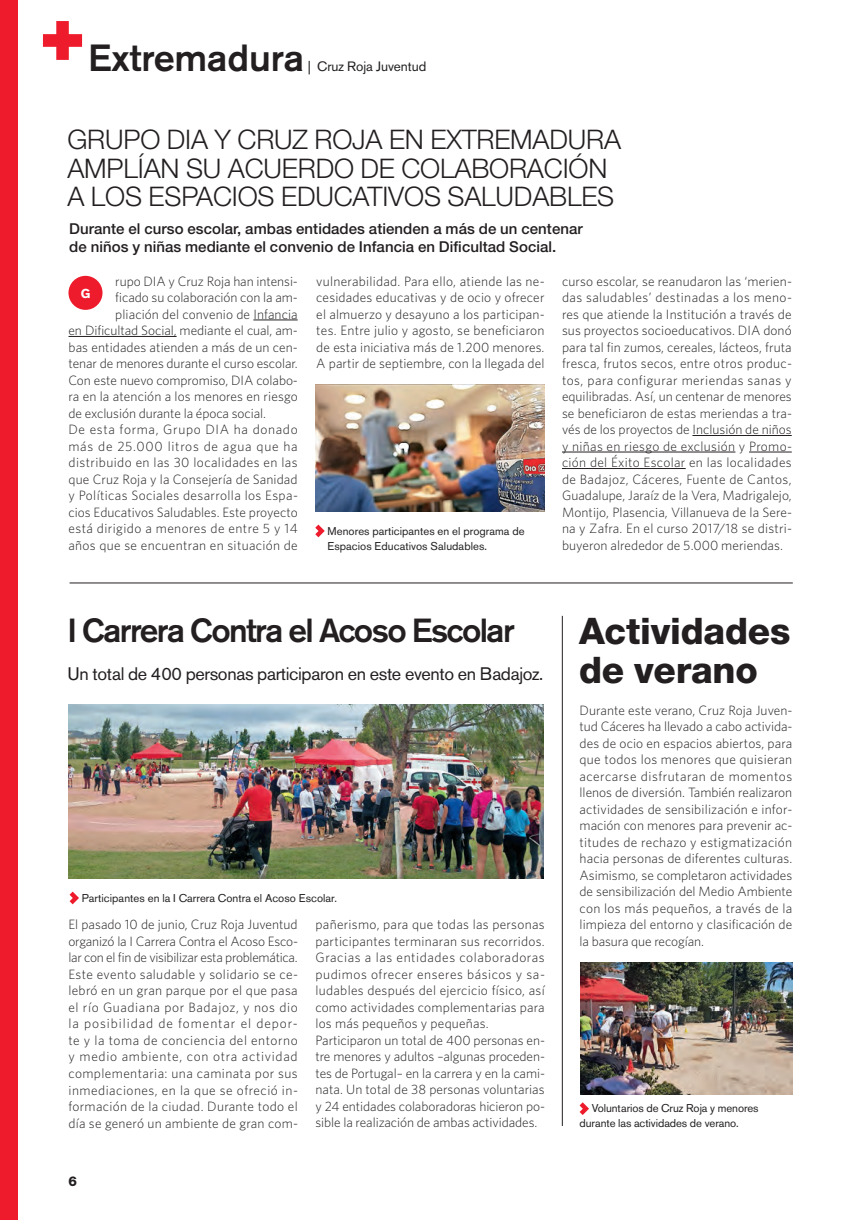
<style>
.page{position:relative;width:850px;height:1220px;background:#fff}
.page>*{position:absolute;margin:0;border:0;box-sizing:border-box;transform-origin:0 0}
.t1{font:500 37.5px "Akzidenz Grotesk BE";letter-spacing:-.005em;color:#231f20}
.t2{font:800 36.6px/38.7px "Helvetica Neue";letter-spacing:-.005em;color:#231f20}
.t3{font:500 33.15px "Akzidenz Grotesk BE";letter-spacing:-.045em;color:#231f20}
.t4{font:300 27px/28.5px "Helvetica Neue";letter-spacing:-.005em;color:#231f20}
.t5{font:18px "Akzidenz Grotesk BE";letter-spacing:-.02em;color:#231f20}
.t6{font:500 15px/18px "Helvetica Neue";letter-spacing:.005em;color:#231f20}
.t7{font:300 13.5px/16.5px "Whitney";letter-spacing:.005em;color:#231f20;text-align:justify}
.t8{font:300 13.5px "Whitney";letter-spacing:.03em;color:#231f20}
.t9{font:300 13.5px "Whitney";letter-spacing:.05em;color:#231f20}
.t10{font:300 13.5px "Whitney";letter-spacing:.055em;color:#231f20}
.t11{font:13.5px "Akzidenz Grotesk BE";letter-spacing:-.005em;color:#231f20}
.t12{font:800 13.5px "Helvetica Neue";color:#231f20}
.t13{font:700 12.75px "Akzidenz Grotesk BE";color:#fff}
.t14{font:11.25px/15px "Akzidenz Grotesk BE";letter-spacing:.005em;color:#231f20}
</style>
<div class="page">
<div style="left:0;top:0;width:18px;height:1219px;background:#ee1b2c"></div>
<svg style="left:43px;top:21px;width:39px;height:39px"></svg>
<hr style="left:253px;top:319px;width:45px;height:1px;background:#231f20">
<hr style="left:68px;top:336px;width:108px;height:1px;background:#231f20">
<svg style="left:315px;top:524px;width:10px;height:13px"></svg>
<hr style="left:70px;top:582px;width:722px;height:1px;background:#231f20">
<hr style="left:562px;top:616px;width:1px;height:509px;background:#231f20">
<img style="left:315px;top:384px;width:230px;height:128px">
<svg style="left:70px;top:891px;width:9px;height:13px"></svg>
<img style="left:68px;top:704px;width:476px;height:174px">
<div style="left:68px;top:276px;width:34px;height:34px;background:#ee1b2c;border-radius:50%"></div>
<svg style="left:579px;top:1102px;width:10px;height:12px"></svg>
<img style="left:580px;top:962px;width:212px;height:132px">
<hr style="left:692px;top:435px;width:99px;height:1px;background:#231f20">
<hr style="left:562px;top:451px;width:173px;height:1px;background:#231f20">
<hr style="left:749px;top:451px;width:42px;height:1px;background:#231f20">
<hr style="left:562px;top:468px;width:123px;height:1px;background:#231f20">
<h1 class="t1" style="left:88px;top:44px;width:217px">Extremadura</h1>
<p class="t11" style="left:308px;top:61px;width:120px">| Cruz Roja Juventud</p>
<h3 class="t4" style="left:67px;top:128px;width:555px">GRUPO DIA Y CRUZ ROJA EN EXTREMADURA<br>AMPLÍAN SU ACUERDO DE COLABORACIÓN<br>A LOS ESPACIOS EDUCATIVOS SALUDABLES</h3>
<p class="t6" style="left:69px;top:221px;width:515px">Durante el curso escolar, ambas entidades atienden a más de un centenar de niños y niñas mediante el convenio de Infancia en Dificultad Social.</p>
<p class="t7" style="left:115px;top:273px;width:184px">rupo DIA y Cruz Roja han intensi-</p>
<p class="t7" style="left:115px;top:290px;width:184px">ficado su colaboración con la am-</p>
<p class="t7" style="left:115px;top:306px;width:184px">pliación del convenio de Infancia</p>
<p class="t7" style="left:68px;top:323px;width:231px">en Dificultad Social, mediante el cual, am-</p>
<p class="t7" style="left:68px;top:339px;width:231px">bas entidades atienden a más de un cen-</p>
<p class="t7" style="left:68px;top:356px;width:231px">tenar de menores durante el curso escolar.</p>
<p class="t7" style="left:68px;top:372px;width:231px">Con este nuevo compromiso, DIA colabo-</p>
<p class="t7" style="left:68px;top:389px;width:231px">ra en la atención a los menores en riesgo</p>
<p class="t7" style="left:68px;top:405px;width:199px">de exclusión durante la época social.</p>
<p class="t9" style="left:68px;top:424px;width:231px">De esta forma, Grupo DIA ha donado</p>
<p class="t10" style="left:68px;top:441px;width:231px">más de 25.000 litros de agua que ha</p>
<p class="t8" style="left:68px;top:457px;width:231px">distribuido en las 30 localidades en las</p>
<p class="t7" style="left:68px;top:471px;width:231px">que Cruz Roja y la Consejería de Sanidad</p>
<p class="t8" style="left:68px;top:490px;width:231px">y Políticas Sociales desarrolla los Espa-</p>
<p class="t7" style="left:68px;top:504px;width:231px">cios Educativos Saludables. Este proyecto</p>
<p class="t8" style="left:68px;top:523px;width:231px">está dirigido a menores de entre 5 y 14</p>
<p class="t7" style="left:68px;top:537px;width:231px">años que se encuentran en situación de</p>
<p class="t7" style="left:316px;top:273px;width:230px">vulnerabilidad. Para ello, atiende las ne&shy;cesidades educativas y de ocio y ofrecer el almuerzo y desayuno a los participan&shy;tes. Entre julio y agosto, se beneficiaron de esta iniciativa más de 1.200 menores.<br>A partir de septiembre, con la llegada del</p>
<p class="t7" style="left:562px;top:273px;width:231px">curso escolar, se reanudaron las ‘merien&shy;das saludables’ destinadas a los meno&shy;res que atiende la Institución a través de sus proyectos socioeducativos. DIA donó para tal fin zumos, cereales, lácteos, fruta fresca, frutos secos, entre otros produc&shy;tos, para configurar meriendas sanas y equilibradas. Así, un centenar de menores se beneficiaron de estas meriendas a tra&shy;vés de los proyectos de Inclusión de niños y niñas en riesgo de exclusión y Promo&shy;ción del Éxito Escolar en las localidades de Badajoz, Cáceres, Fuente de Cantos, Guadalupe, Jaraíz de la Vera, Madrigalejo, Montijo, Plasencia, Villanueva de la Sere&shy;na y Zafra. En el curso 2017/18 se distri&shy;buyeron alrededor de 5.000 meriendas.</p>
<p class="t13" style="left:81px;top:288px;width:11px">G</p>
<p class="t14" style="left:327px;top:524px;width:198px">Menores participantes en el programa de<br>Espacios Educativos Saludables.</p>
<h3 class="t3" style="left:67px;top:618px;width:449px">I Carrera Contra el Acoso Escolar</h3>
<h3 class="t5" style="left:67px;top:667px;width:477px">Un total de 400 personas participaron en este evento en Badajoz.</h3>
<p class="t14" style="left:82px;top:891px;width:256px">Participantes en la I Carrera Contra el Acoso Escolar.</p>
<p class="t7" style="left:68px;top:917px;width:231px">El pasado 10 de junio, Cruz Roja Juventud organizó la I Carrera Contra el Acoso Esco&shy;lar con el fin de visibilizar esta problemática.<br>Este evento saludable y solidario se ce&shy;lebró en un gran parque por el que pasa el río Guadiana por Badajoz, y nos dio la posibilidad de fomentar el depor&shy;te y la toma de conciencia del entorno y medio ambiente, con otra actividad complementaria: una caminata por sus inmediaciones, en la que se ofreció in&shy;formación de la ciudad. Durante todo el día se generó un ambiente de gran com-</p>
<p class="t7" style="left:315px;top:917px;width:231px;text-align:left">pañerismo, para que todas las personas participantes terminaran sus recorridos.<br>Gracias a las entidades colaboradoras pudimos ofrecer enseres básicos y sa&shy;ludables después del ejercicio físico, así como actividades complementarias para los más pequeños y pequeñas.<br>Participaron un total de 400 personas en&shy;tre menores y adultos –algunas proceden&shy;tes de Portugal– en la carrera y en la cami&shy;nata. Un total de 38 personas voluntarias y 24 entidades colaboradoras hicieron po&shy;sible la realización de ambas actividades.</p>
<p class="t12" style="left:68px;top:1176px;width:10px">6</p>
<h2 class="t2" style="left:579px;top:614px;width:213px">Actividades de verano</h2>
<p class="t7" style="left:579px;top:702px;width:214px">Durante este verano, Cruz Roja Juven&shy;tud Cáceres ha llevado a cabo activida&shy;des de ocio en espacios abiertos, para que todos los menores que quisieran acercarse disfrutaran de momentos llenos de diversión. También realizaron actividades de sensibilización e infor&shy;mación con menores para prevenir ac&shy;titudes de rechazo y estigmatización hacia personas de diferentes culturas.<br>Asimismo, se completaron actividades de sensibilización del Medio Ambiente con los más pequeños, a través de la limpieza del entorno y clasificación de la basura que recogían.</p>
<p class="t14" style="left:579px;top:1102px;width:181px;text-indent:12px">Voluntarios de Cruz Roja y menores durante las actividades de verano.</p>
</div>
